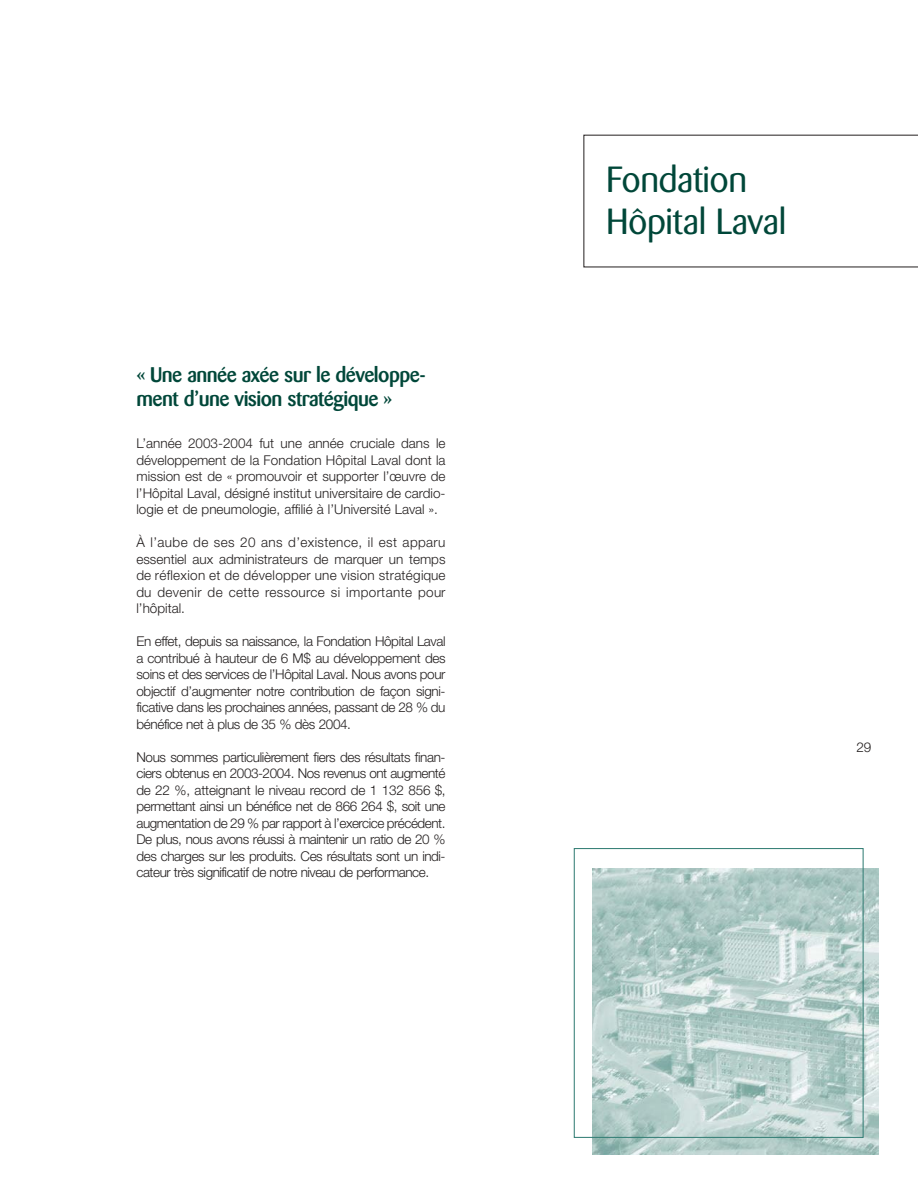
<style>
.page{position:relative;width:918px;height:1188px;background:#fff}
.page>*{position:absolute;margin:0;border:0;box-sizing:border-box;transform-origin:0 0}
.t1{font:36px/42px "Barmeno";letter-spacing:-.005em;color:#004739}
.t2{font:500 21px/24px "Barmeno";letter-spacing:-.025em;color:#004739}
.t3{font:300 13.5px/16.5px "Helvetica Neue";letter-spacing:-.02em;color:#231f1f;text-align:justify}
</style>
<div class="page">
<svg style="left:584px;top:135px;width:334px;height:132px"></svg>
<img style="left:593px;top:868px;width:286px;height:286px">
<div style="left:574px;top:848px;width:290px;height:290px;border:1px solid #357f76"></div>
<h2 class="t2" style="left:136px;top:365px;width:291px">« Une année axée sur le développe&shy;ment d’une vision stratégique »</h2>
<p class="t3" style="left:136px;top:436px;width:311px">L’année 2003-2004 fut une année cruciale dans le développement de la Fondation Hôpital Laval dont la mission est de « promouvoir et supporter l’œuvre de l’Hôpital Laval, désigné institut universitaire de cardio&shy;logie et de pneumologie, affilié à l’Université Laval ».</p>
<p class="t3" style="left:136px;top:535px;width:311px">À l’aube de ses 20 ans d’existence, il est apparu essentiel aux administrateurs de marquer un temps de réflexion et de développer une vision stratégique du devenir de cette ressource si importante pour l’hôpital.</p>
<p class="t3" style="left:136px;top:634px;width:311px">En effet, depuis sa naissance, la Fondation Hôpital Laval a contribué à hauteur de 6 M$ au développement des soins et des services de l’Hôpital Laval. Nous avons pour objectif d’augmenter notre contribution de façon signi&shy;ficative dans les prochaines années, passant de 28 % du bénéfice net à plus de 35 % dès 2004.</p>
<p class="t3" style="left:136px;top:750px;width:311px">Nous sommes particulièrement fiers des résultats finan&shy;ciers obtenus en 2003-2004. Nos revenus ont augmenté de 22 %, atteignant le niveau record de 1 132 856 $, permettant ainsi un bénéfice net de 866 264 $, soit une augmentation de 29 % par rapport à l’exercice précédent.<br>De plus, nous avons réussi à maintenir un ratio de 20 % des charges sur les produits. Ces résultats sont un indi&shy;cateur très significatif de notre niveau de performance.</p>
<h1 class="t1" style="left:606px;top:161px;width:181px">Fondation<br>Hôpital Laval</h1>
<p class="t3" style="left:856px;top:741px;width:17px">29</p>
</div>
